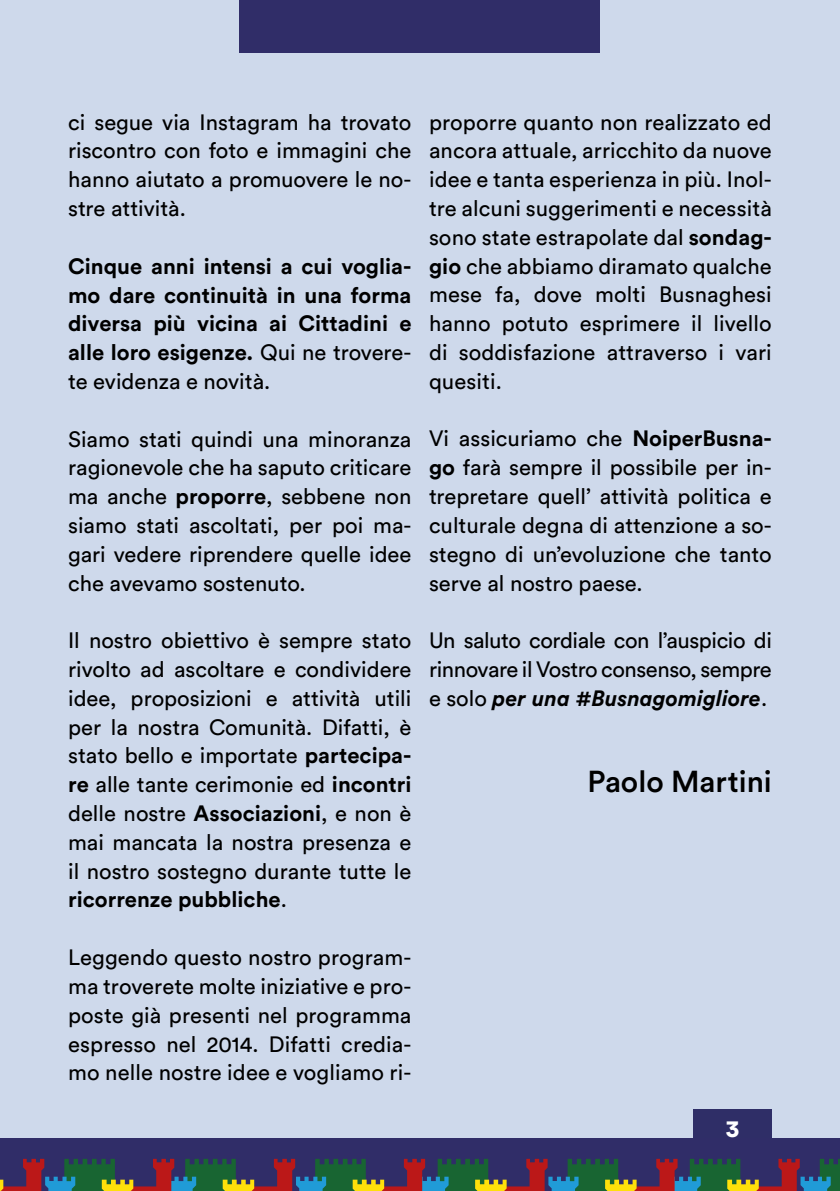
<style>
.page{position:relative;width:840px;height:1191px;background:#fff}
.page>*{position:absolute;margin:0;border:0;box-sizing:border-box;transform-origin:0 0}
.t1{font:500 30px "Circular Std";color:#000}
.t2{font:900 24px "Circular Std";color:#fff}
.t3{font:22px/28.8px "Circular Std";color:#000;text-align:justify}
.t4{font:700 22px/28.8px "Circular Std";color:#000;text-align:justify}
.s1{font-weight:400}
.s2{font-weight:700}
.s3{font-weight:700;font-style:italic}
</style>
<div class="page">
<div style="left:0;top:0;width:839px;height:1166px;background:#ced9eb"></div>
<div style="left:693px;top:1109px;width:78px;height:57px;background:#2f2e67"></div>
<div style="left:0;top:1138px;width:839px;height:53px;background:#302d68"></div>
<div style="left:240px;top:0;width:360px;height:53px;background:#302d68"></div>
<svg style="left:0;top:1158px;width:839px;height:33px"></svg>
<p class="t3" style="left:68px;top:107px;width:345px">ci segue via Instagram ha trovato riscontro con foto e immagini che hanno aiutato a promuovere le no&shy;stre attività.</p>
<p class="t4" style="left:68px;top:251px;width:345px">Cinque anni intensi a cui voglia&shy;mo dare continuità in una forma diversa più vicina ai Cittadini e alle loro esigenze. <span class="s1">Qui ne trovere&shy;te evidenza e novità.</span></p>
<p class="t3" style="left:68px;top:424px;width:345px">Siamo stati quindi una minoranza ragionevole che ha saputo criticare ma anche <span class="s2">proporre</span>, sebbene non siamo stati ascoltati, per poi ma&shy;gari vedere riprendere quelle idee che avevamo sostenuto.</p>
<p class="t3" style="left:68px;top:626px;width:345px">Il nostro obiettivo è sempre stato rivolto ad ascoltare e condividere idee, proposizioni e attività utili per la nostra Comunità. Difatti, è stato bello e importate <span class="s2">partecipa&shy;re</span> alle tante cerimonie ed <span class="s2">incontri </span>delle nostre <span class="s2">Associazioni</span>, e non è mai mancata la nostra presenza e il nostro sostegno durante tutte le <span class="s2">ricorrenze pubbliche</span>.</p>
<p class="t3" style="left:68px;top:942px;width:345px">Leggendo questo nostro program&shy;ma troverete molte iniziative e pro&shy;poste già presenti nel programma espresso nel 2014. Difatti credia&shy;mo nelle nostre idee e vogliamo ri-</p>
<p class="t3" style="left:429px;top:107px;width:344px">proporre quanto non realizzato ed ancora attuale, arricchito da nuove idee e tanta esperienza in più. Inol&shy;tre alcuni suggerimenti e necessità sono state estrapolate dal <span class="s2">sondag&shy;gio</span> che abbiamo diramato qualche mese fa, dove molti Busnaghesi hanno potuto esprimere il livello di soddisfazione attraverso i vari quesiti.</p>
<p class="t3" style="left:429px;top:424px;width:344px">Vi assicuriamo che <span class="s2">NoiperBusna&shy;go</span> farà sempre il possibile per in&shy;trepretare quell’ attività politica e culturale degna di attenzione a so&shy;stegno di un’evoluzione che tanto serve al nostro paese.</p>
<p class="t3" style="left:429px;top:626px;width:344px">Un saluto cordiale con l’auspicio di rinnovare il Vostro consenso, sempre e solo <span class="s3">per una #Busnagomigliore</span>.</p>
<h1 class="t1" style="left:587px;top:763px;width:186px">Paolo Martini</h1>
<p class="t2" style="left:725px;top:1112px;width:15px">3</p>
</div>
